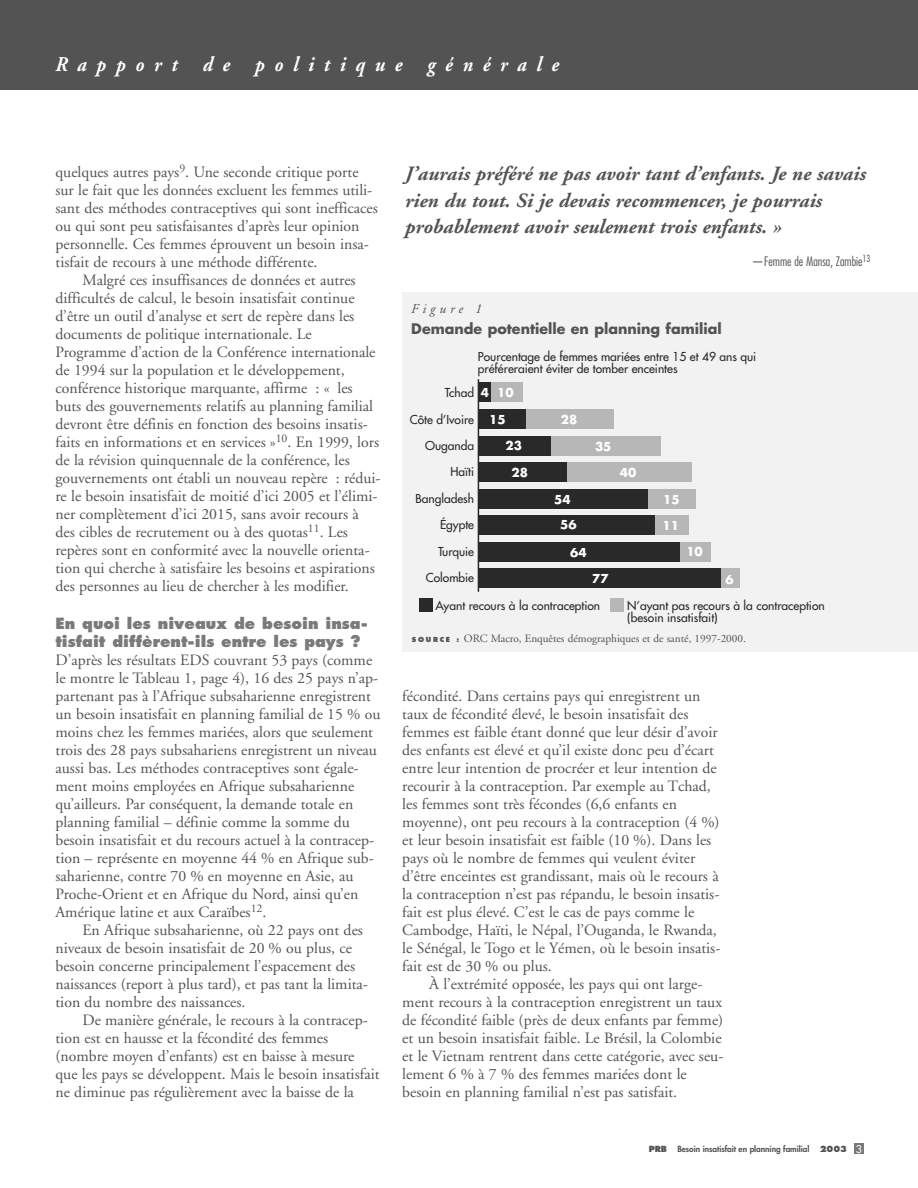
<style>
.page{position:relative;width:918px;height:1188px;background:#fff}
.page>*{position:absolute;margin:0;border:0;box-sizing:border-box;transform-origin:0 0}
.t1{font:italic 700 21px "Adobe Garamond";letter-spacing:.52em;color:#fff;scale:.9 1}
.t2{font:italic 700 20.25px/26.2px "Adobe Garamond";color:#535353}
.t3{font:15.75px/18px "Adobe Garamond";color:#535353}
.t4{font:800 15px/18.8px "Futura";color:#7a7a7a}
.t5{font:700 14.25px "Futura";color:#535353}
.t6{font:italic 13.5px "Adobe Garamond";letter-spacing:.3em;color:#535353}
.t7{font:300 condensed 12.75px "Futura";color:#535353}
.t8{font:12px/12px "Futura";color:#292929}
.t9{font:700 12px/25.7px "Futura";color:#fff;text-align:center}
.t10{font:11.25px "Adobe Garamond";color:#535353}
.t11{font:10.5px "Futura";color:#fff}
.t12{font:800 8.25px "Futura";letter-spacing:-.005em;color:#535353}
.s1{font-family:"Futura";font-weight:800;font-size:6.75px}
.s2{font-style:inherit}
</style>
<div class="page">
<div style="left:854px;top:1144px;width:10px;height:10px;background:#7a7a7a"></div>
<div style="left:0;top:0;width:918px;height:90px;background:#535353"></div>
<div style="left:402px;top:292px;width:516px;height:360px;background:#f2f2f2"></div>
<hr style="left:478px;top:379px;width:1px;height:213px;background:#292929">
<div style="left:491px;top:383px;width:31px;height:19px;background:#b7b7b7"></div>
<div style="left:526px;top:409px;width:88px;height:20px;background:#b7b7b7"></div>
<div style="left:551px;top:436px;width:110px;height:19px;background:#b7b7b7"></div>
<div style="left:567px;top:463px;width:125px;height:19px;background:#b7b7b7"></div>
<div style="left:648px;top:489px;width:47px;height:19px;background:#b7b7b7"></div>
<div style="left:655px;top:516px;width:34px;height:19px;background:#b7b7b7"></div>
<div style="left:680px;top:542px;width:31px;height:19px;background:#b7b7b7"></div>
<div style="left:721px;top:569px;width:19px;height:19px;background:#b7b7b7"></div>
<div style="left:478px;top:383px;width:13px;height:19px;background:#292929"></div>
<div style="left:478px;top:409px;width:48px;height:20px;background:#292929"></div>
<div style="left:478px;top:436px;width:73px;height:19px;background:#292929"></div>
<div style="left:478px;top:463px;width:89px;height:19px;background:#292929"></div>
<div style="left:478px;top:489px;width:170px;height:19px;background:#292929"></div>
<div style="left:478px;top:516px;width:177px;height:19px;background:#292929"></div>
<div style="left:478px;top:542px;width:202px;height:19px;background:#292929"></div>
<div style="left:478px;top:569px;width:243px;height:19px;background:#292929"></div>
<div style="left:610px;top:599px;width:14px;height:13px;background:#b7b7b7"></div>
<div style="left:419px;top:599px;width:13px;height:13px;background:#292929"></div>
<h1 class="t1" style="left:56px;top:56px;width:561px">Rapport de politique générale</h1>
<p class="t3" style="left:55px;top:165px;width:324px">quelques autres pays<sup>9</sup>. Une seconde critique porte sur le fait que les données excluent les femmes utili&shy;sant des méthodes contraceptives qui sont inefficaces ou qui sont peu satisfaisantes d’après leur opinion personnelle. Ces femmes éprouvent un besoin insa&shy;tisfait de recours à une méthode différente.</p>
<p class="t3" style="left:55px;top:273px;width:327px;text-indent:27px">Malgré ces insuffisances de données et autres difficultés de calcul, le besoin insatisfait continue d’être un outil d’analyse et sert de repère dans les documents de politique internationale. Le Programme d’action de la Conférence internationale de 1994 sur la population et le développement, conférence historique marquante, affirme : « les buts des gouvernements relatifs au planning familial devront être définis en fonction des besoins insatis&shy;faits en informations et en services »<sup>10</sup>. En 1999, lors de la révision quinquennale de la conférence, les gouvernements ont établi un nouveau repère : rédui&shy;re le besoin insatisfait de moitié d’ici 2005 et l’élimi&shy;ner complètement d’ici 2015, sans avoir recours à des cibles de recrutement ou à des quotas<sup>11</sup>. Les repères sont en conformité avec la nouvelle orienta&shy;tion qui cherche à satisfaire les besoins et aspirations des personnes au lieu de chercher à les modifier.</p>
<p class="t4" style="left:56px;top:615px;width:314px">En quoi les niveaux de besoin insa&shy;tisfait diffèrent-ils entre les pays ?</p>
<p class="t3" style="left:56px;top:653px;width:327px">D’après les résultats EDS couvrant 53 pays (comme le montre le Tableau 1, page 4), 16 des 25 pays n’ap&shy;partenant pas à l’Afrique subsaharienne enregistrent un besoin insatisfait en planning familial de 15 % ou moins chez les femmes mariées, alors que seulement trois des 28 pays subsahariens enregistrent un niveau aussi bas. Les méthodes contraceptives sont égale&shy;ment moins employées en Afrique subsaharienne qu’ailleurs. Par conséquent, la demande totale en planning familial – définie comme la somme du besoin insatisfait et du recours actuel à la contracep&shy;tion – représente en moyenne 44 % en Afrique sub&shy;saharienne, contre 70 % en moyenne en Asie, au Proche-Orient et en Afrique du Nord, ainsi qu’en Amérique latine et aux Caraïbes<sup>12</sup>.</p>
<p class="t3" style="left:55px;top:923px;width:314px;text-indent:27px">En Afrique subsaharienne, où 22 pays ont des niveaux de besoin insatisfait de 20 % ou plus, ce besoin concerne principalement l’espacement des naissances (report à plus tard), et pas tant la limita&shy;tion du nombre des naissances.</p>
<p class="t3" style="left:55px;top:1013px;width:326px;text-indent:27px">De manière générale, le recours à la contracep&shy;tion est en hausse et la fécondité des femmes (nombre moyen d’enfants) est en baisse à mesure que les pays se développent. Mais le besoin insatisfait ne diminue pas régulièrement avec la baisse de la</p>
<p class="t2" style="left:405px;top:163px;width:462px">J’aurais préféré ne pas avoir tant d’enfants. Je ne savais rien du tout. Si je devais recommencer, je pourrais probablement avoir seulement trois enfants. »</p>
<p class="t7" style="left:751px;top:256px;width:121px">—Femme de Mansa, Zambie<sup>13</sup></p>
<p class="t6" style="left:411px;top:303px;width:72px">Figure 1</p>
<p class="t5" style="left:411px;top:323px;width:312px">Demande potentielle en planning familial</p>
<p class="t8" style="left:478px;top:352px;width:280px">Pourcentage de femmes mariées entre 15 et 49 ans qui préféreraient éviter de tomber enceintes</p>
<p class="t8" style="left:445px;top:387px;width:31px">Tchad</p>
<p class="t8" style="left:410px;top:414px;width:66px">Côte d’Ivoire</p>
<p class="t8" style="left:425px;top:440px;width:51px">Ouganda</p>
<p class="t8" style="left:450px;top:467px;width:25px">Haïti</p>
<p class="t8" style="left:415px;top:493px;width:60px">Bangladesh</p>
<p class="t8" style="left:440px;top:520px;width:36px">Égypte</p>
<p class="t8" style="left:438px;top:546px;width:38px">Turquie</p>
<p class="t8" style="left:426px;top:573px;width:50px">Colombie</p>
<p class="t8" style="left:435px;top:600px;width:166px">Ayant recours à la contraception</p>
<p class="t8" style="left:627px;top:600px;width:199px">N’ayant pas recours à la contraception (besoin insatisfait)</p>
<p class="t9" style="left:481px;top:381px;width:34px">4 10</p>
<p class="t9" style="left:489px;top:407px;width:18px">15</p>
<p class="t9" style="left:561px;top:408px;width:18px">28</p>
<p class="t9" style="left:505px;top:434px;width:18px">23</p>
<p class="t9" style="left:512px;top:461px;width:18px">28</p>
<p class="t9" style="left:595px;top:434px;width:18px">35</p>
<p class="t9" style="left:620px;top:461px;width:18px">40</p>
<p class="t9" style="left:554px;top:488px;width:24px">54<br>56</p>
<p class="t9" style="left:570px;top:540px;width:18px">64</p>
<p class="t9" style="left:663px;top:488px;width:18px">15</p>
<p class="t9" style="left:663px;top:514px;width:18px">11</p>
<p class="t9" style="left:686px;top:540px;width:18px">10</p>
<p class="t9" style="left:592px;top:567px;width:18px">77</p>
<p class="t9" style="left:726px;top:568px;width:10px">6</p>
<p class="t10" style="left:412px;top:633px;width:336px"><span class="s1">S O U R C E :</span> ORC Macro, Enquêtes démographiques et de santé, 1997-2000.</p>
<p class="t3" style="left:402px;top:689px;width:320px">fécondité. Dans certains pays qui enregistrent un taux de fécondité élevé, le besoin insatisfait des femmes est faible étant donné que leur désir d’avoir des enfants est élevé et qu’il existe donc peu d’écart entre leur intention de procréer et leur intention de recourir à la contraception. Par exemple au Tchad, les femmes sont très fécondes (6,6 enfants en moyenne), ont peu recours à la contraception (4 %) et leur besoin insatisfait est faible (10 %). Dans les pays où le nombre de femmes qui veulent éviter d’être enceintes est grandissant, mais où le recours à la contraception n’est pas répandu, le besoin insatis&shy;fait est plus élevé. C’est le cas de pays comme le Cambodge, Haïti, le Népal, l’Ouganda, le Rwanda, le Sénégal, le Togo et le Yémen, où le besoin insatis&shy;fait est de 30 % ou plus.</p>
<p class="t3" style="left:402px;top:977px;width:323px;text-indent:27px">À l’extrémité opposée, les pays qui ont large&shy;ment recours à la contraception enregistrent un taux de fécondité faible (près de deux enfants par femme) et un besoin insatisfait faible. Le Brésil, la Colombie et le Vietnam rentrent dans cette catégorie, avec seu&shy;lement 6 % à 7 % des femmes mariées dont le besoin en planning familial n’est pas satisfait.</p>
<p class="t12" style="left:649px;top:1145px;width:200px"><span class="s2">PRB</span> Besoin insatisfait en planning familial <span class="s2">2003</span></p>
<p class="t11" style="left:856px;top:1144px;width:8px">3</p>
</div>
